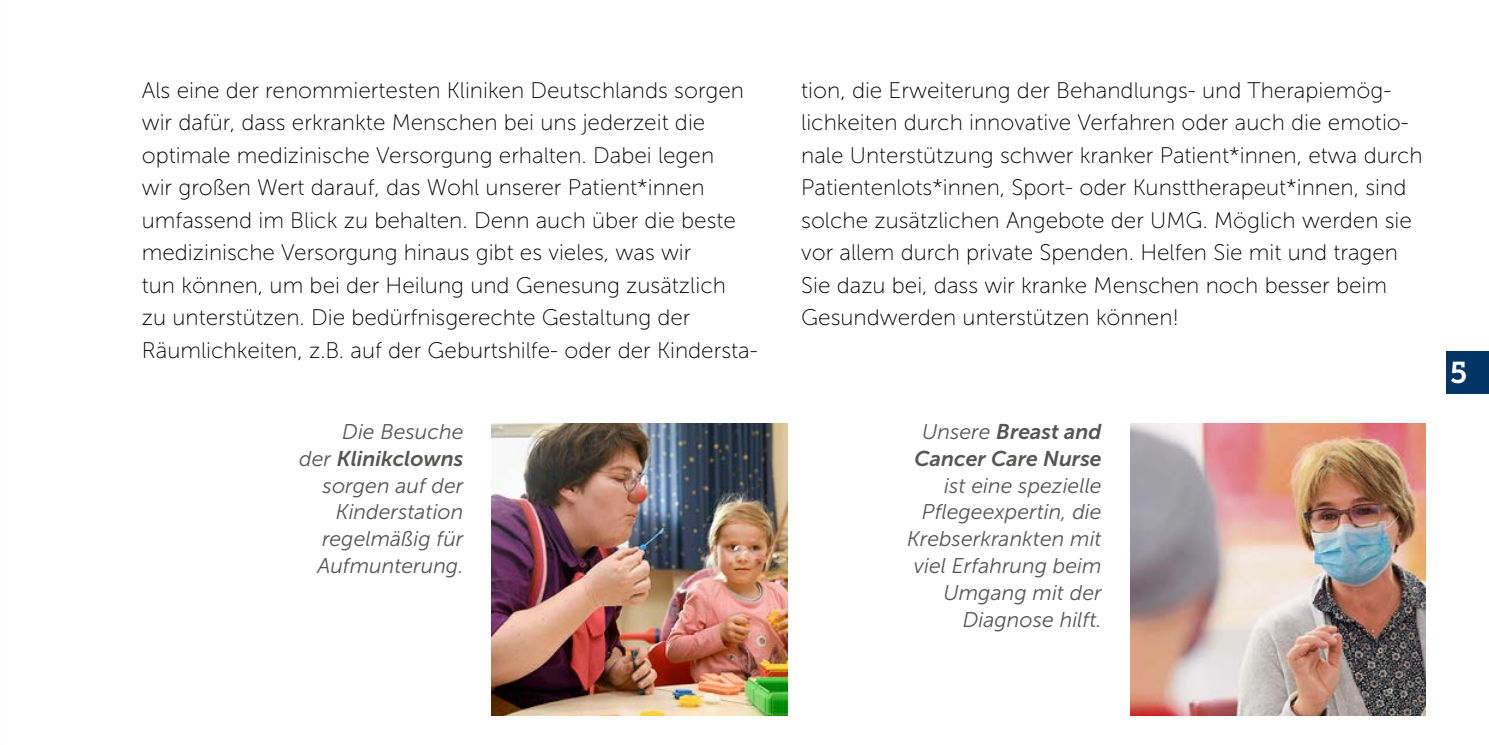
<style>
.page{position:relative;width:1489px;height:745px;background:#fff}
.page>*{position:absolute;margin:0;border:0;box-sizing:border-box;transform-origin:0 0}
.t1{font:30px "Museo Slab W01 700";color:#fff}
.t2{font:22.5px/32.5px "Museo Sans 100";color:#000}
.t3{font:italic 21.25px/26.8px "Museo Sans 300";color:#565655;text-align:right}
.t4{font:italic 21.25px/26.8px "Museo Sans 700";color:#565655;text-align:center}
.s1{font-family:"Museo Sans 300"}
</style>
<div class="page">
<img style="left:492px;top:423px;width:295px;height:292px">
<img style="left:1130px;top:423px;width:294px;height:292px">
<div style="left:1446px;top:351px;width:42px;height:42px;background:#003566"></div>
<p class="t2" style="left:142px;top:74px;width:617px">Als eine der renommiertesten Kliniken Deutschlands sorgen wir dafür, dass erkrankte Menschen bei uns jederzeit die optimale medizinische Versorgung erhalten. Dabei legen<br>wir großen Wert darauf, das Wohl unserer Patient*innen umfassend im Blick zu behalten. Denn auch über die beste medizinische Versorgung hinaus gibt es vieles, was wir<br>tun können, um bei der Heilung und Genesung zusätzlich<br>zu unterstützen. Die bedürfnisgerechte Gestaltung der Räumlichkeiten, z.B. auf der Geburtshilfe- oder der Kindersta-</p>
<p class="t2" style="left:801px;top:74px;width:623px">tion, die Erweiterung der Behandlungs- und Therapiemög&shy;lichkeiten durch innovative Verfahren oder auch die emotio&shy;nale Unterstützung schwer kranker Patient*innen, etwa durch Patientenlots*innen, Sport- oder Kunsttherapeut*innen, sind solche zusätzlichen Angebote der UMG. Möglich werden sie vor allem durch private Spenden. Helfen Sie mit und tragen Sie dazu bei, dass wir kranke Menschen noch besser beim Gesundwerden unterstützen können!</p>
<p class="t3" style="left:342px;top:418px;width:123px">Die Besuche</p>
<p class="t4" style="left:299px;top:444px;width:166px"><span class="s1">der</span> Klinikclowns</p>
<p class="t3" style="left:317px;top:471px;width:148px">sorgen auf der<br>Kinderstation regelmäßig für<br>Aufmunterung.</p>
<p class="t4" style="left:914px;top:418px;width:189px"><span class="s1">Unsere</span> Breast and<br>Cancer Care Nurse</p>
<p class="t3" style="left:907px;top:471px;width:196px">ist eine spezielle<br>Pflegeexpertin, die<br>Krebserkrankten mit viel Erfahrung beim<br>Umgang mit der<br>Diagnose hilft.</p>
<h1 class="t1" style="left:1449px;top:355px;width:19px">5</h1>
</div>
